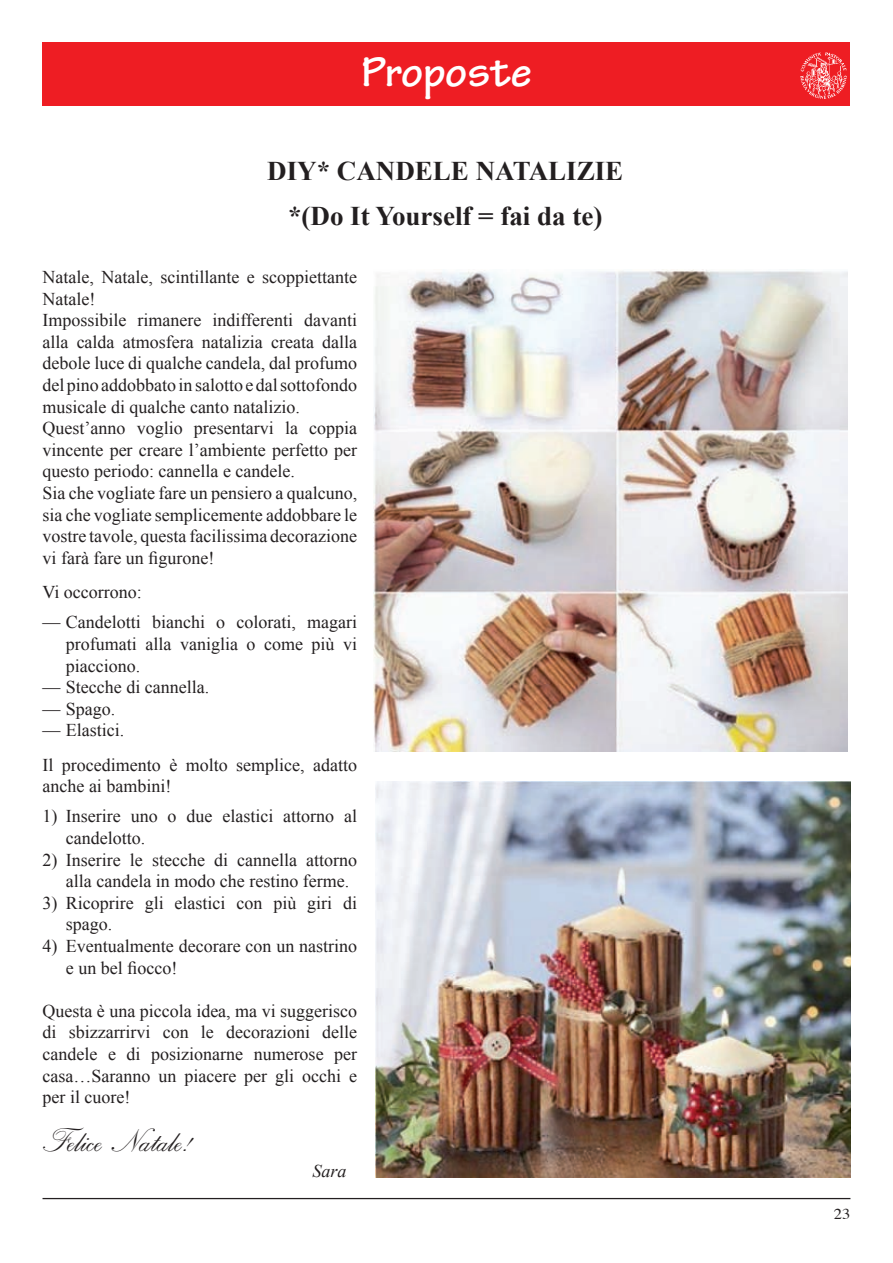
<style>
.page{position:relative;width:893px;height:1263px;background:#fff}
.page>*{position:absolute;margin:0;border:0;box-sizing:border-box;transform-origin:0 0}
.t1{font:700 45px "Tekton Pro";letter-spacing:-.005em;color:#fff}
.t2{font:36px "Regency Script";color:#231f20}
.t3{font:700 27px "Times New Roman";color:#231f20}
.t4{font:18px/21.6px "Times New Roman";color:#231f20}
.t5{font:italic 18px "Times New Roman";color:#231f20}
.t6{font:15px "Times";color:#231f20;scale:1.1 1}
</style>
<div class="page">
<div style="left:43px;top:43px;width:807px;height:63px;background:#ee1d23"></div>
<hr style="left:43px;top:1198px;width:807px;height:1px;background:#231f20">
<img style="left:373px;top:270px;width:475px;height:481px">
<img style="left:376px;top:781px;width:474px;height:397px">
<img style="left:800px;top:52px;width:47px;height:47px">
<p class="t1" style="left:361px;top:45px;width:172px">Proposte</p>
<p class="t3" style="left:267px;top:155px;width:358px">DIY* CANDELE NATALIZIE</p>
<p class="t3" style="left:288px;top:200px;width:316px">*(Do It Yourself = fai da te)</p>
<p class="t4" style="left:43px;top:266px;width:316px">Natale, Natale, scintillante e scoppiettante<br>Natale!</p>
<p class="t4" style="left:43px;top:309px;width:316px;text-align:justify">Impossibile rimanere indifferenti davanti alla calda atmosfera natalizia creata dalla debole luce di qualche candela, dal profumo del pino addobbato in salotto e dal sottofondo musicale di qualche canto natalizio.</p>
<p class="t4" style="left:43px;top:417px;width:316px;text-align:justify">Quest’anno voglio presentarvi la coppia vincente per creare l’ambiente perfetto per questo periodo: cannella e candele.</p>
<p class="t4" style="left:43px;top:482px;width:316px;text-align:justify">Sia che vogliate fare un pensiero a qualcuno, sia che vogliate semplicemente addobbare le vostre tavole, questa facilissima decorazione vi farà fare un figurone!</p>
<p class="t4" style="left:43px;top:581px;width:101px">Vi occorrono:</p>
<p class="t4" style="left:66px;top:611px;width:293px;text-align:justify;text-indent:-23px">— Candelotti bianchi o colorati, magari profumati alla vaniglia o come più vi piacciono.</p>
<p class="t4" style="left:43px;top:676px;width:168px">— Stecche di cannella.</p>
<p class="t4" style="left:43px;top:698px;width:74px">— Spago.</p>
<p class="t4" style="left:43px;top:719px;width:83px">— Elastici.</p>
<p class="t4" style="left:43px;top:754px;width:316px">Il procedimento è molto semplice, adatto anche ai bambini!</p>
<p class="t4" style="left:66px;top:805px;width:293px;text-indent:-23px">1) Inserire uno o due elastici attorno al candelotto.</p>
<p class="t4" style="left:66px;top:848px;width:293px;text-indent:-23px">2) Inserire le stecche di cannella attorno alla candela in modo che restino ferme.</p>
<p class="t4" style="left:66px;top:892px;width:293px;text-indent:-23px">3) Ricoprire gli elastici con più giri di spago.</p>
<p class="t4" style="left:66px;top:935px;width:293px;text-indent:-23px">4) Eventualmente decorare con un nastrino e un bel fiocco!</p>
<p class="t4" style="left:43px;top:1000px;width:316px;text-align:justify">Questa è una piccola idea, ma vi suggerisco di sbizzarrirvi con le decorazioni delle candele e di posizionarne numerose per casa…Saranno un piacere per gli occhi e per il cuore!</p>
<p class="t2" style="left:43px;top:1124px;width:153px">Felice Natale!</p>
<p class="t5" style="left:313px;top:1160px;width:36px">Sara</p>
<p class="t6" style="left:834px;top:1200px;width:16px">23</p>
</div>
